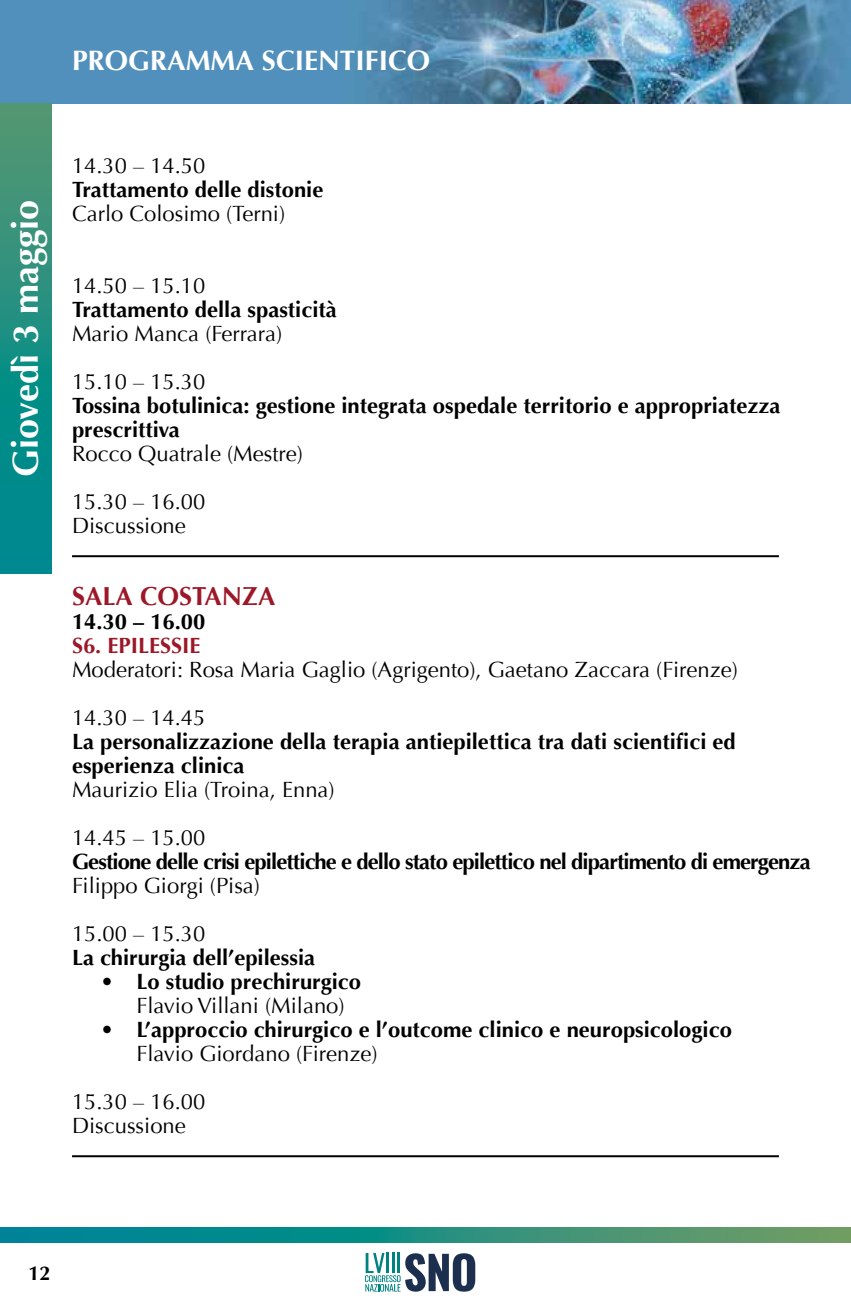
<style>
.page{position:relative;width:851px;height:1304px;background:#fff}
.page>*{position:absolute;margin:0;border:0;box-sizing:border-box;transform-origin:0 0}
.t1{font:700 36px "Optima";color:#fff}
.t2{font:700 28px "Optima";color:#fff}
.t3{font:700 26px "Optima";color:#9c1829}
.t4{font:700 22px/24px "Optima";color:#000}
.t5{font:22px/48px "Optima";color:#000}
.t6{font:700 22px "Optima";letter-spacing:-.04em;color:#000}
.t7{font:700 22px "Optima";color:#9c1829}
.t8{font:700 20px "Optima";color:#000}
</style>
<div class="page">
<svg style="left:0;top:1228px;width:850px;height:15px"></svg>
<svg style="left:850px;top:1228px;width:1px;height:15px"></svg>
<svg style="left:365px;top:1253px;width:110px;height:39px"></svg>
<img style="left:0;top:0;width:851px;height:104px">
<hr style="left:850px;top:652px;width:1px;height:539px;background:#b1cfd0">
<hr style="left:72px;top:555px;width:706px;height:2px;background:#000">
<hr style="left:72px;top:1155px;width:706px;height:2px;background:#000">
<svg style="left:0;top:103px;width:51px;height:471px"></svg>
<p class="t2" style="left:72px;top:44px;width:359px">PROGRAMMA SCIENTIFICO</p>
<h1 class="t1" style="left:5px;top:477px;width:279px;rotate:-90deg">Giovedì 3 maggio</h1>
<p class="t5" style="left:72px;top:142px;width:135px">14.30 – 14.50</p>
<p class="t4" style="left:72px;top:178px;width:253px">Trattamento delle distonie</p>
<p class="t5" style="left:72px;top:190px;width:215px">Carlo Colosimo (Terni)</p>
<p class="t5" style="left:72px;top:262px;width:135px">14.50 – 15.10</p>
<p class="t4" style="left:72px;top:298px;width:266px">Trattamento della spasticità</p>
<p class="t5" style="left:72px;top:310px;width:211px">Mario Manca (Ferrara)<br>15.10 – 15.30</p>
<p class="t4" style="left:72px;top:394px;width:709px">Tossina botulinica: gestione integrata ospedale territorio e appropriatezza prescrittiva</p>
<p class="t5" style="left:72px;top:430px;width:232px">Rocco Quatrale (Mestre)<br>15.30 – 16.00</p>
<p class="t5" style="left:72px;top:502px;width:115px">Discussione</p>
<p class="t3" style="left:72px;top:581px;width:205px">SALA COSTANZA</p>
<p class="t4" style="left:72px;top:610px;width:135px">14.30 – 16.00</p>
<p class="t7" style="left:72px;top:633px;width:130px">S6. EPILESSIE</p>
<p class="t5" style="left:72px;top:646px;width:667px">Moderatori: Rosa Maria Gaglio (Agrigento), Gaetano Zaccara (Firenze)<br>14.30 – 14.45</p>
<p class="t4" style="left:72px;top:730px;width:665px">La personalizzazione della terapia antiepilettica tra dati scientifici ed esperienza clinica</p>
<p class="t5" style="left:72px;top:766px;width:264px">Maurizio Elia (Troina, Enna)<br>14.45 – 15.00</p>
<p class="t6" style="left:72px;top:849px;width:740px">Gestione delle crisi epilettiche e dello stato epilettico nel dipartimento di emergenza</p>
<p class="t5" style="left:72px;top:862px;width:189px">Filippo Giorgi (Pisa)<br>15.00 – 15.30</p>
<p class="t4" style="left:72px;top:946px;width:244px">La chirurgia dell’epilessia</p>
<p class="t4" style="left:100px;top:970px;width:262px">• Lo studio prechirurgico</p>
<p class="t5" style="left:136px;top:982px;width:210px">Flavio Villani (Milano)</p>
<p class="t4" style="left:100px;top:1018px;width:633px">• L’approccio chirurgico e l’outcome clinico e neuropsicologico</p>
<p class="t5" style="left:72px;top:1030px;width:307px;text-indent:64px">Flavio Giordano (Firenze)<br>15.30 – 16.00</p>
<p class="t5" style="left:72px;top:1102px;width:115px">Discussione</p>
<p class="t8" style="left:28px;top:1261px;width:24px">12</p>
</div>
